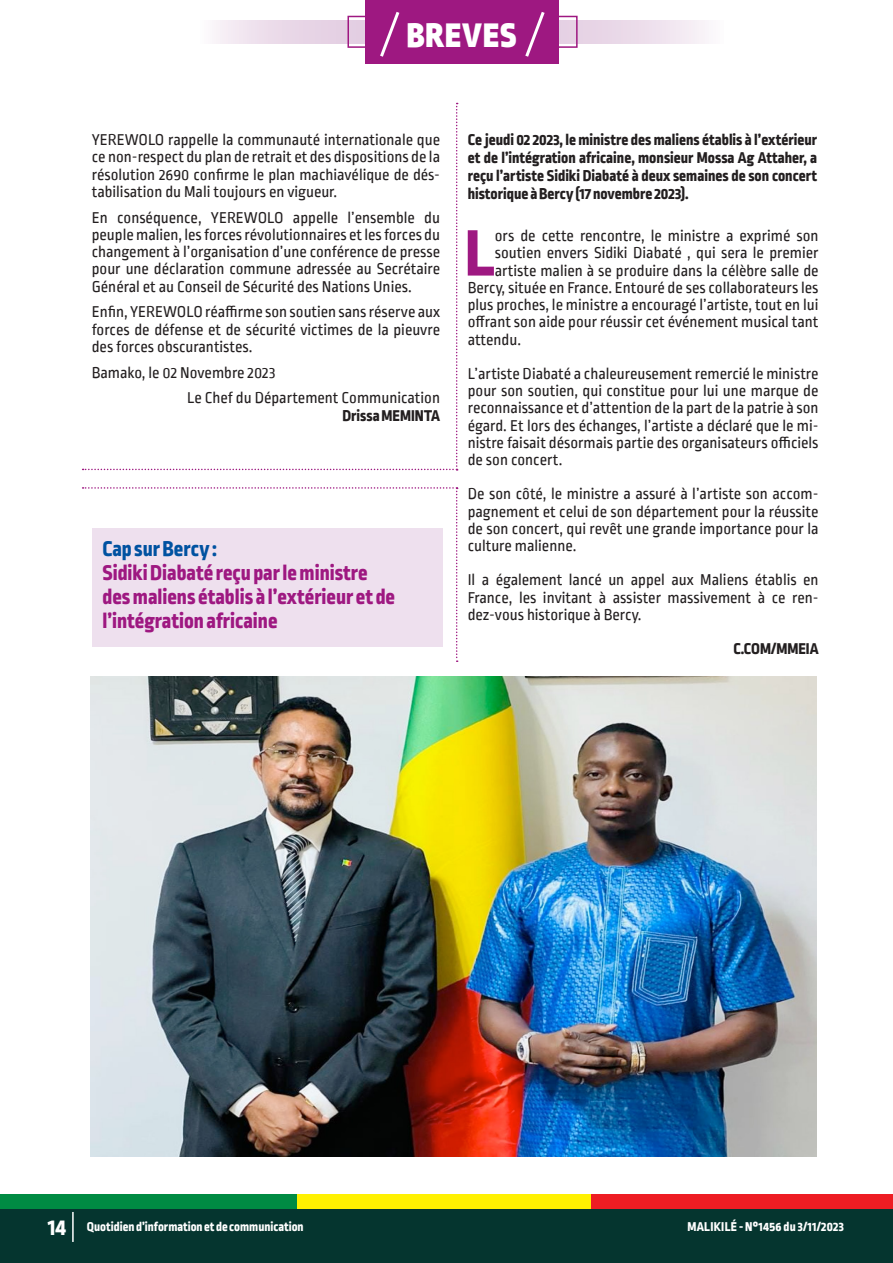
<style>
.page{position:relative;width:893px;height:1263px;background:#fff}
.page>*{position:absolute;margin:0;border:0;box-sizing:border-box;transform-origin:0 0}
.t1{font:800 69.15px "Ropa Sans Pro";color:#9e1881}
.t2{font:900 36px "Ropa Sans Pro";letter-spacing:.03em;color:#fff}
.t3{font:800 24px "Ropa Sans Pro";color:#fff}
.t4{font:800 22.5px/24px "Ropa Sans Pro";color:#9e1881}
.t5{font:800 22.5px "Ropa Sans Pro";color:#0052a1}
.t6{font:16.5px/17.2px "Ropa Sans PTT";color:#231f20;text-align:justify}
.t7{font:800 16.5px/18px "Ropa Sans Pro";color:#231f20;text-align:justify}
.t8{font:800 13.5px "Ropa Sans Pro";color:#fff}
.t9{font:800 13.5px "Ropa Sans Pro";letter-spacing:.02em;color:#fff}
</style>
<div class="page">
<div style="left:0;top:1195px;width:297px;height:17px;background:#008b43"></div>
<div style="left:297px;top:1195px;width:297px;height:17px;background:#fff101"></div>
<div style="left:592px;top:1195px;width:301px;height:17px;background:#ee1d23"></div>
<div style="left:0;top:1209px;width:893px;height:54px;background:#05352f"></div>
<hr style="left:72px;top:1212px;width:2px;height:30px;background:#fff">
<svg style="left:214px;top:21px;width:493px;height:23px;background:#ebdcea"></svg>
<div style="left:347px;top:16px;width:231px;height:32px;border:2px solid #9e1881"></div>
<div style="left:365px;top:0;width:194px;height:64px;background:#9e1881"></div>
<svg style="left:380px;top:11px;width:20px;height:46px"></svg>
<svg style="left:525px;top:12px;width:20px;height:45px"></svg>
<img style="left:91px;top:676px;width:725px;height:481px">
<svg style="left:83px;top:103px;width:375px;height:368px"></svg>
<svg style="left:83px;top:487px;width:375px;height:175px"></svg>
<p class="t2" style="left:407px;top:13px;width:111px">BREVES</p>
<p class="t6" style="left:92px;top:132px;width:350px">YEREWOLO rappelle la communauté internationale que ce non-respect du plan de retrait et des dispositions de la résolution 2690 confirme le plan machiavélique de dés&shy;tabilisation du Mali toujours en vigueur.</p>
<p class="t6" style="left:92px;top:210px;width:350px">En conséquence, YEREWOLO appelle l’ensemble du peuple malien, les forces révolutionnaires et les forces du changement à l’organisation d’une conférence de presse pour une déclaration commune adressée au Secrétaire Général et au Conseil de Sécurité des Nations Unies.</p>
<p class="t6" style="left:92px;top:304px;width:350px">Enfin, YEREWOLO réaffirme son soutien sans réserve aux forces de défense et de sécurité victimes de la pieuvre des forces obscurantistes.</p>
<p class="t6" style="left:92px;top:365px;width:185px">Bamako, le 02 Novembre 2023</p>
<p class="t6" style="left:187px;top:390px;width:254px">Le Chef du Département Communication</p>
<p class="t7" style="left:342px;top:407px;width:99px">Drissa MEMINTA</p>
<p class="t5" style="left:102px;top:535px;width:116px">Cap sur Bercy :</p>
<p class="t4" style="left:102px;top:561px;width:267px">Sidiki Diabaté reçu par le ministre</p>
<p class="t4" style="left:102px;top:585px;width:294px">des maliens établis à l’extérieur et de l’intégration africaine</p>
<p class="t7" style="left:468px;top:131px;width:351px">Ce jeudi 02 2023, le ministre des maliens établis à l’extérieur et de l’intégration africaine, monsieur Mossa Ag Attaher, a reçu l’artiste Sidiki Diabaté à deux semaines de son concert historique à Bercy (17 novembre 2023).</p>
<p class="t1" style="left:465px;top:213px;width:32px">L</p>
<p class="t6" style="left:495px;top:228px;width:325px">ors de cette rencontre, le ministre a exprimé son</p>
<p class="t6" style="left:495px;top:245px;width:325px">soutien envers Sidiki Diabaté , qui sera le premier</p>
<p class="t6" style="left:495px;top:263px;width:325px">artiste malien à se produire dans la célèbre salle de</p>
<p class="t6" style="left:468px;top:280px;width:352px">Bercy, située en France. Entouré de ses collaborateurs les</p>
<p class="t6" style="left:468px;top:297px;width:352px">plus proches, le ministre a encouragé l’artiste, tout en lui</p>
<p class="t6" style="left:468px;top:314px;width:352px">offrant son aide pour réussir cet événement musical tant</p>
<p class="t6" style="left:468px;top:332px;width:55px">attendu.</p>
<p class="t6" style="left:468px;top:366px;width:352px">L’artiste Diabaté a chaleureusement remercié le ministre pour son soutien, qui constitue pour lui une marque de reconnaissance et d’attention de la part de la patrie à son égard. Et lors des échanges, l’artiste a déclaré que le mi&shy;nistre faisait désormais partie des organisateurs officiels de son concert.</p>
<p class="t6" style="left:468px;top:486px;width:352px">De son côté, le ministre a assuré à l’artiste son accom&shy;pagnement et celui de son département pour la réussite de son concert, qui revêt une grande importance pour la culture malienne.</p>
<p class="t6" style="left:468px;top:572px;width:352px">Il a également lancé un appel aux Maliens établis en France, les invitant à assister massivement à ce ren&shy;dez-vous historique à Bercy.</p>
<p class="t7" style="left:733px;top:641px;width:87px">C.COM/MMEIA</p>
<h3 class="t3" style="left:48px;top:1213px;width:20px">14</h3>
<p class="t8" style="left:87px;top:1219px;width:218px">Quotidien d’information et de communication</p>
<p class="t9" style="left:687px;top:1219px;width:158px">MALIKILÉ - N°1456 du 3/11/2023</p>
</div>
